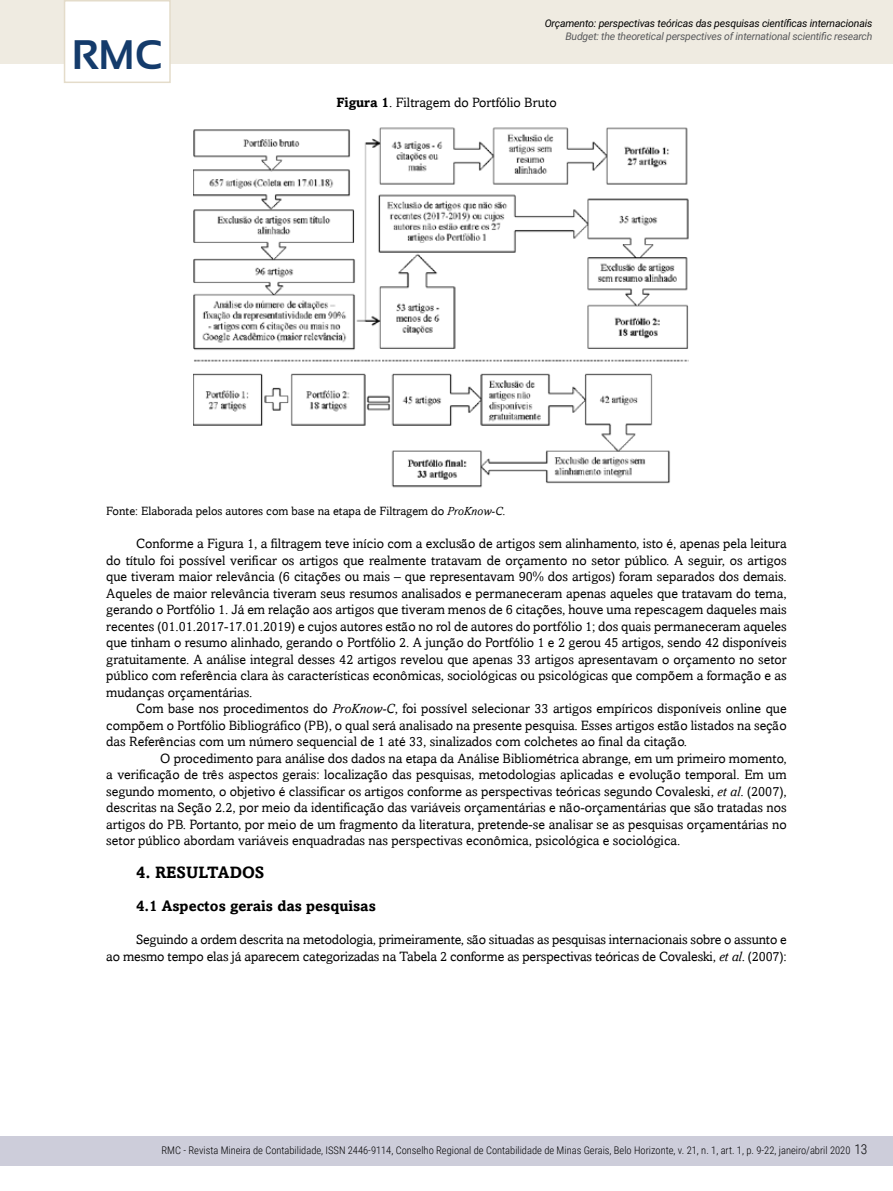
<style>
.page{position:relative;width:893px;height:1191px;background:#fff}
.page>*{position:absolute;margin:0;border:0;box-sizing:border-box;transform-origin:0 0}
.t1{font:700 41.25px "Sansation";color:#143b6b}
.t2{font:700 16.5px "Amasis";color:#000}
.t3{font:700 15px "Amasis";color:#000}
.t4{font:13.5px/16.5px "Amasis";color:#000;text-align:justify}
.t5{font:300 13.5px "Roboto Condensed";color:#000}
.t6{font:12px "Amasis";color:#000}
.t7{font:300 10.5px "Roboto Condensed";color:#000}
.t8{font:italic 10.5px "Roboto";letter-spacing:-.015em;color:#000}
.t9{font:italic 10.5px "Roboto";letter-spacing:-.02em;color:#58595b}
.s1{font-weight:700}
.s2{font-style:italic}
</style>
<div class="page">
<div style="left:0;top:1135px;width:893px;height:30px;background:#cdcdda"></div>
<div style="left:0;top:0;width:893px;height:64px;background:#efebe1"></div>
<div style="left:64px;top:0;width:107px;height:83px;background:#fff;border:2px solid #e4dcca"></div>
<img style="left:193px;top:127px;width:496px;height:361px">
<h1 class="t1" style="left:72px;top:32px;width:92px">RMC</h1>
<p class="t8" style="left:545px;top:16px;width:329px">Orçamento: perspectivas teóricas das pesquisas científicas internacionais</p>
<p class="t9" style="left:565px;top:29px;width:309px">Budget: the theoretical perspectives of international scientific research</p>
<p class="t4" style="left:336px;top:95px;width:222px"><span class="s1">Figura 1</span>. Filtragem do Portfólio Bruto</p>
<p class="t6" style="left:106px;top:504px;width:401px">Fonte: Elaborada pelos autores com base na etapa de Filtragem do <span class="s2">ProKnow-C</span>.</p>
<p class="t4" style="left:106px;top:535px;width:682px;text-indent:30px">Conforme a Figura 1, a filtragem teve início com a exclusão de artigos sem alinhamento, isto é, apenas pela leitura do título foi possível verificar os artigos que realmente tratavam de orçamento no setor público. A seguir, os artigos que tiveram maior relevância (6 citações ou mais – que representavam 90% dos artigos) foram separados dos demais.<br>Aqueles de maior relevância tiveram seus resumos analisados e permaneceram apenas aqueles que tratavam do tema, gerando o Portfólio 1. Já em relação aos artigos que tiveram menos de 6 citações, houve uma repescagem daqueles mais recentes (01.01.2017-17.01.2019) e cujos autores estão no rol de autores do portfólio 1; dos quais permaneceram aqueles que tinham o resumo alinhado, gerando o Portfólio 2. A junção do Portfólio 1 e 2 gerou 45 artigos, sendo 42 disponíveis gratuitamente. A análise integral desses 42 artigos revelou que apenas 33 artigos apresentavam o orçamento no setor público com referência clara às características econômicas, sociológicas ou psicológicas que compõem a formação e as mudanças orçamentárias.</p>
<p class="t4" style="left:136px;top:700px;width:652px">Com base nos procedimentos do <span class="s2">ProKnow-C</span>, foi possível selecionar 33 artigos empíricos disponíveis online que</p>
<p class="t4" style="left:106px;top:717px;width:682px">compõem o Portfólio Bibliográfico (PB), o qual será analisado na presente pesquisa. Esses artigos estão listados na seção</p>
<p class="t4" style="left:106px;top:733px;width:582px">das Referências com um número sequencial de 1 até 33, sinalizados com colchetes ao final da citação.</p>
<p class="t4" style="left:160px;top:750px;width:628px">O procedimento para análise dos dados na etapa da Análise Bibliométrica abrange, em um primeiro momento,</p>
<p class="t4" style="left:106px;top:766px;width:682px">a verificação de três aspectos gerais: localização das pesquisas, metodologias aplicadas e evolução temporal. Em um</p>
<p class="t4" style="left:106px;top:783px;width:682px">segundo momento, o objetivo é classificar os artigos conforme as perspectivas teóricas segundo Covaleski, <span class="s2">et al</span>. (2007),</p>
<p class="t4" style="left:106px;top:799px;width:682px">descritas na Seção 2.2, por meio da identificação das variáveis orçamentárias e não-orçamentárias que são tratadas nos</p>
<p class="t4" style="left:106px;top:816px;width:682px">artigos do PB. Portanto, por meio de um fragmento da literatura, pretende-se analisar se as pesquisas orçamentárias no</p>
<p class="t4" style="left:106px;top:832px;width:576px">setor público abordam variáveis enquadradas nas perspectivas econômica, psicológica e sociológica.</p>
<p class="t2" style="left:136px;top:862px;width:130px">4. RESULTADOS</p>
<p class="t3" style="left:136px;top:897px;width:241px">4.1 Aspectos gerais das pesquisas</p>
<p class="t4" style="left:106px;top:931px;width:682px;text-align:right">Seguindo a ordem descrita na metodologia, primeiramente, são situadas as pesquisas internacionais sobre o assunto e<br>ao mesmo tempo elas já aparecem categorizadas na Tabela 2 conforme as perspectivas teóricas de Covaleski, <span class="s2">et al</span>. (2007):</p>
<p class="t5" style="left:854px;top:1140px;width:15px">13</p>
<p class="t7" style="left:161px;top:1143px;width:690px">RMC - Revista Mineira de Contabilidade, ISSN 2446-9114, Conselho Regional de Contabilidade de Minas Gerais, Belo Horizonte, v. 21, n. 1, art. 1, p. 9-22, janeiro/abril 2020</p>
</div>
